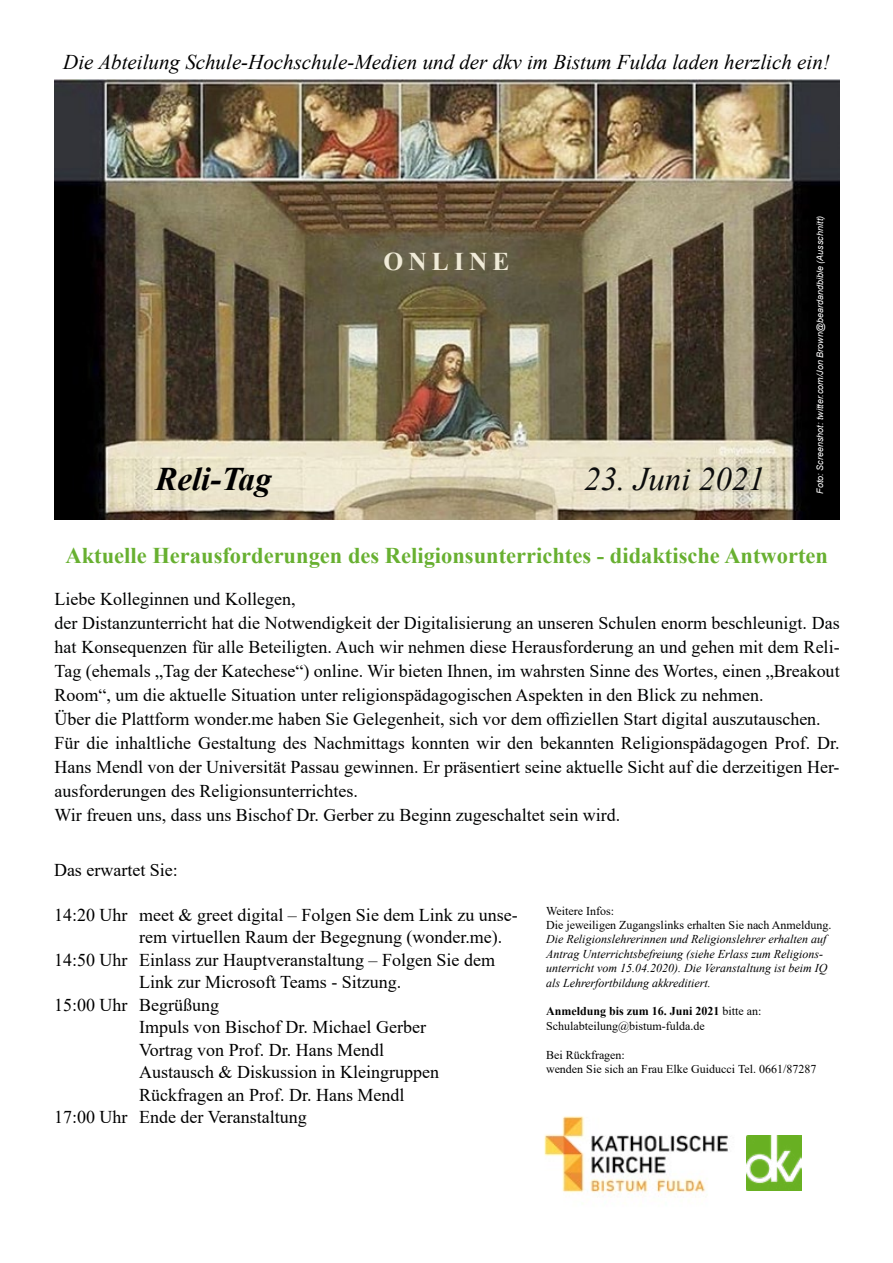
<style>
.page{position:relative;width:893px;height:1263px;background:#fff}
.page>*{position:absolute;margin:0;border:0;box-sizing:border-box;transform-origin:0 0}
.t1{font:italic 33px "Times New Roman";color:#0c0d0d}
.t2{font:italic 700 33px "Times New Roman";color:#000}
.t3{font:700 25.5px "Times New Roman";letter-spacing:.2em;color:#f0ebd8}
.t4{font:700 22.5px "Times New Roman";color:#68b031}
.t5{font:italic 21px "Times New Roman";color:#000}
.t6{font:18px/24px "Times New Roman";color:#010202}
.t7{font:18px "Times New Roman";color:#000}
.t8{font:12px/14.4px "Times New Roman";color:#000}
.t9{font:italic 12px/14.4px "Times New Roman";color:#000}
.t10{font:italic 9px "Arial";color:#fff}
.s1{font-weight:700}
</style>
<div class="page">
<img style="left:747px;top:1136px;width:55px;height:55px">
<img style="left:544px;top:1116px;width:184px;height:88px">
<img style="left:55px;top:80px;width:785px;height:439px">
<p class="t5" style="left:63px;top:47px;width:768px">Die Abteilung Schule-Hochschule-Medien und der dkv im Bistum Fulda laden herzlich ein!</p>
<h1 class="t2" style="left:155px;top:456px;width:118px">Reli-Tag</h1>
<h2 class="t3" style="left:383px;top:243px;width:128px">ONLINE</h2>
<h1 class="t1" style="left:584px;top:456px;width:182px">23. Juni 2021</h1>
<p class="t10" style="left:814px;top:494px;width:280px;rotate:-90deg">Foto: Screenshot: twitter.com/Jon Brown@beardandbible (Ausschnitt)</p>
<p class="t4" style="left:66px;top:539px;width:764px">Aktuelle Herausforderungen des Religionsunterrichtes - didaktische Antworten</p>
<p class="t6" style="left:55px;top:586px;width:786px">Liebe Kolleginnen und Kollegen,<br>der Distanzunterricht hat die Notwendigkeit der Digitalisierung an unseren Schulen enorm beschleunigt. Das hat Konsequenzen für alle Beteiligten. Auch wir nehmen diese Herausforderung an und gehen mit dem Reli-Tag (ehemals „Tag der Katechese“) online. Wir bieten Ihnen, im wahrsten Sinne des Wortes, einen „Breakout Room“, um die aktuelle Situation unter religionspädagogischen Aspekten in den Blick zu nehmen.<br>Über die Plattform wonder.me haben Sie Gelegenheit, sich vor dem offiziellen Start digital auszutauschen.<br>Für die inhaltliche Gestaltung des Nachmittags konnten wir den bekannten Religionspädagogen Prof. Dr.<br>Hans Mendl von der Universität Passau gewinnen. Er präsentiert seine aktuelle Sicht auf die derzeitigen Her&shy;ausforderungen des Religionsunterrichtes.<br>Wir freuen uns, dass uns Bischof Dr. Gerber zu Beginn zugeschaltet sein wird.</p>
<p class="t7" style="left:54px;top:857px;width:125px">Das erwartet Sie:</p>
<p class="t7" style="left:54px;top:902px;width:465px">14:20 Uhr meet &amp; greet digital – Folgen Sie dem Link zu unse-</p>
<p class="t7" style="left:139px;top:924px;width:365px">rem virtuellen Raum der Begegnung (wonder.me).</p>
<p class="t7" style="left:54px;top:947px;width:442px">14:50 Uhr Einlass zur Hauptveranstaltung – Folgen Sie dem</p>
<p class="t7" style="left:139px;top:969px;width:264px">Link zur Microsoft Teams - Sitzung.</p>
<p class="t7" style="left:54px;top:992px;width:167px">15:00 Uhr Begrüßung</p>
<p class="t7" style="left:139px;top:1014px;width:288px">Impuls von Bischof Dr. Michael Gerber</p>
<p class="t7" style="left:139px;top:1037px;width:247px">Vortrag von Prof. Dr. Hans Mendl</p>
<p class="t7" style="left:139px;top:1059px;width:301px">Austausch &amp; Diskussion in Kleingruppen</p>
<p class="t7" style="left:139px;top:1082px;width:267px">Rückfragen an Prof. Dr. Hans Mendl</p>
<p class="t7" style="left:54px;top:1104px;width:254px">17:00 Uhr Ende der Veranstaltung</p>
<p class="t8" style="left:546px;top:903px;width:287px">Weitere Infos:<br>Die jeweiligen Zugangslinks erhalten Sie nach Anmeldung.</p>
<p class="t9" style="left:546px;top:932px;width:283px">Die Religionslehrerinnen und Religionslehrer erhalten auf Antrag Unterrichtsbefreiung (siehe Erlass zum Religions&shy;unterricht vom 15.04.2020). Die Veranstaltung ist beim IQ als Lehrerfortbildung akkreditiert.</p>
<p class="t8" style="left:546px;top:1004px;width:217px"><span class="s1">Anmeldung bis zum 16. Juni 2021</span> bitte an:<br>Schulabteilung@bistum-fulda.de</p>
<p class="t8" style="left:546px;top:1047px;width:272px">Bei Rückfragen:<br>wenden Sie sich an Frau Elke Guiducci Tel. 0661/87287</p>
</div>
